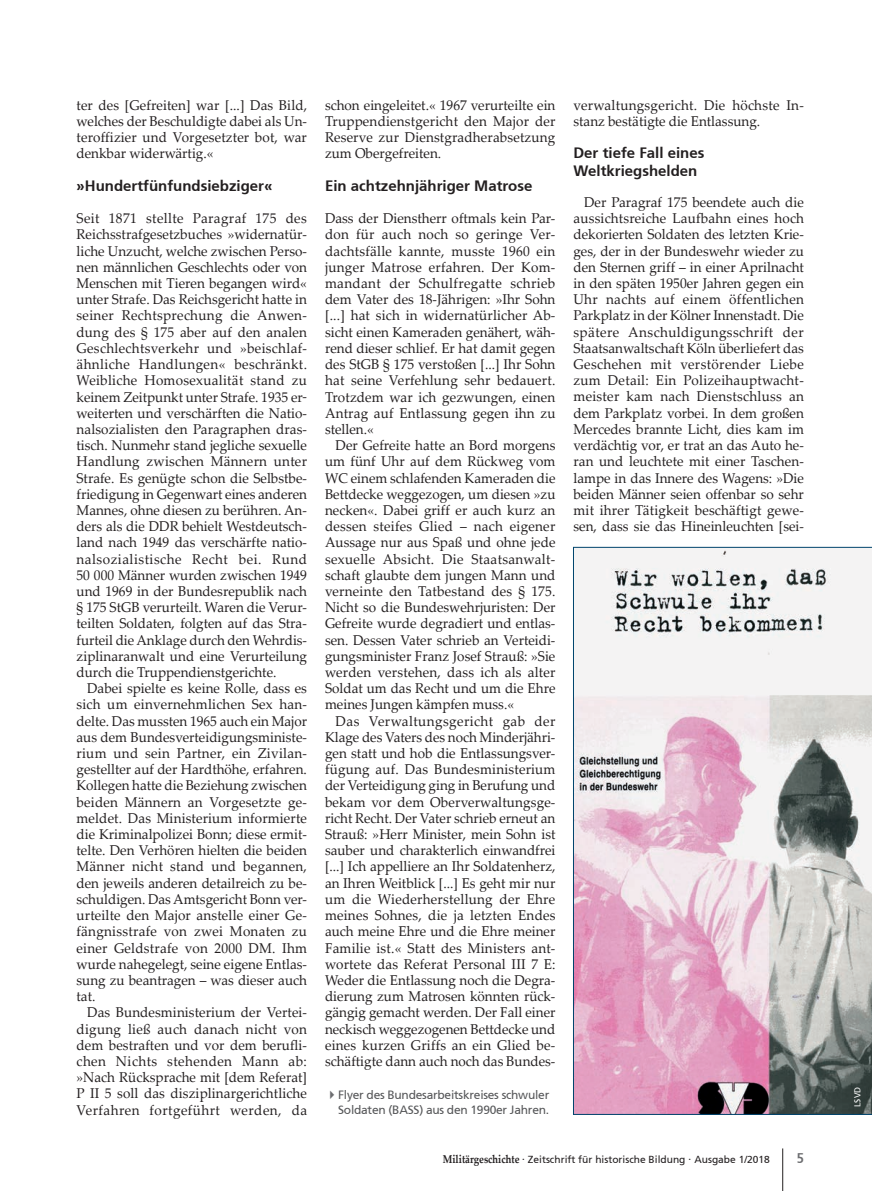
<style>
.page{position:relative;width:872px;height:1191px;background:#fff}
.page>*{position:absolute;margin:0;border:0;box-sizing:border-box;transform-origin:0 0}
.t1{font:700 15px/18px "Frutiger";color:#231f20}
.t2{font:14.1px/16.2px "Palatino Linotype";color:#231f20;text-align:justify;scale:.95 1}
.t3{font:700 14.1px "Frutiger";color:#6c6d70;scale:.91 1}
.t4{font:12px/15px "Frutiger";letter-spacing:-.02em;color:#57585a;text-align:right}
.t5{font:10.2px "Frutiger";color:#231f20}
.t6{font:8.7px "Frutiger";color:#fff;scale:.95 1}
.s1{color:#6c6d70}
.s2{font-family:"Palatino Linotype";font-weight:700;font-size:11.4px}
.s3{font-size:12px}
</style>
<div class="page">
<svg style="left:573px;top:547px;width:299px;height:567px"></svg>
<hr style="left:782px;top:1148px;width:1px;height:43px;background:#231f20">
<p class="t2" style="left:77px;top:96px;width:244px">ter des [Gefreiten] war [...] Das Bild, welches der Beschuldigte dabei als Un&shy;teroffizier und Vorgesetzter bot, war denkbar widerwärtig.«</p>
<p class="t1" style="left:77px;top:177px;width:197px">»Hundertfünfundsiebziger«</p>
<p class="t2" style="left:77px;top:210px;width:244px">Seit 1871 stellte Paragraf 175 des Reichsstrafgesetzbuches »widernatür&shy;liche Unzucht, welche zwischen Perso&shy;nen männlichen Geschlechts oder von Menschen mit Tieren begangen wird« unter Strafe. Das Reichsgericht hatte in seiner Rechtsprechung die Anwen&shy;dung des § 175 aber auf den analen Geschlechtsverkehr und »beischlaf&shy;ähnliche Handlungen« beschränkt.<br>Weibliche Homosexualität stand zu keinem Zeitpunkt unter Strafe. 1935 er&shy;weiterten und verschärften die Natio&shy;nalsozialisten den Paragraphen dras&shy;tisch. Nunmehr stand jegliche sexuelle Handlung zwischen Männern unter Strafe. Es genügte schon die Selbstbe&shy;friedigung in Gegenwart eines anderen Mannes, ohne diesen zu berühren. An&shy;ders als die DDR behielt Westdeutsch&shy;land nach 1949 das verschärfte natio&shy;nalsozialistische Recht bei. Rund 50 000 Männer wurden zwischen 1949 und 1969 in der Bundesrepublik nach § 175 StGB verurteilt. Waren die Verur&shy;teilten Soldaten, folgten auf das Stra&shy;furteil die Anklage durch den Wehrdis&shy;ziplinaranwalt und eine Verurteilung durch die Truppendienstgerichte.</p>
<p class="t2" style="left:77px;top:680px;width:244px;text-indent:11px">Dabei spielte es keine Rolle, dass es sich um einvernehmlichen Sex han&shy;delte. Das mussten 1965 auch ein Major aus dem Bundesverteidigungsministe&shy;rium und sein Partner, ein Zivilan&shy;gestellter auf der Hardthöhe, erfahren.<br>Kollegen hatte die Beziehung zwischen beiden Männern an Vorgesetzte ge&shy;meldet. Das Ministerium informierte die Kriminalpolizei Bonn; diese ermit&shy;telte. Den Verhören hielten die beiden Männer nicht stand und begannen, den jeweils anderen detailreich zu be&shy;schuldigen. Das Amtsgericht Bonn ver&shy;urteilte den Major anstelle einer Ge&shy;fängnisstrafe von zwei Monaten zu einer Geldstrafe von 2000 DM. Ihm wurde nahegelegt, seine eigene Entlas&shy;sung zu beantragen – was dieser auch tat.</p>
<p class="t2" style="left:77px;top:1004px;width:244px;text-indent:11px">Das Bundesministerium der Vertei&shy;digung ließ auch danach nicht von dem bestraften und vor dem berufli&shy;chen Nichts stehenden Mann ab: »Nach Rücksprache mit [dem Referat] P II 5 soll das disziplinargerichtliche Verfahren fortgeführt werden, da</p>
<p class="t2" style="left:573px;top:96px;width:244px">verwaltungsgericht. Die höchste In&shy;stanz bestätigte die Entlassung.</p>
<p class="t1" style="left:573px;top:144px;width:132px">Der tiefe Fall eines<br>Weltkriegshelden</p>
<p class="t2" style="left:573px;top:193px;width:244px;text-indent:11px">Der Paragraf 175 beendete auch die aussichtsreiche Laufbahn eines hoch dekorierten Soldaten des letzten Krie&shy;ges, der in der Bundeswehr wieder zu den Sternen griff – in einer Aprilnacht in den späten 1950er Jahren gegen ein Uhr nachts auf einem öffentlichen Parkplatz in der Kölner Innenstadt. Die spätere Anschuldigungsschrift der Staatsanwaltschaft Köln überliefert das Geschehen mit verstörender Liebe zum Detail: Ein Polizeihauptwacht&shy;meister kam nach Dienstschluss an dem Parkplatz vorbei. In dem großen Mercedes brannte Licht, dies kam im verdächtig vor, er trat an das Auto he&shy;ran und leuchtete mit einer Taschen&shy;lampe in das Innere des Wagens: »Die beiden Männer seien offenbar so sehr mit ihrer Tätigkeit beschäftigt gewe&shy;sen, dass sie das Hineinleuchten [sei-</p>
<p class="t2" style="left:325px;top:96px;width:244px">schon eingeleitet.« 1967 verurteilte ein Truppendienstgericht den Major der Reserve zur Dienstgradherabsetzung zum Obergefreiten.</p>
<p class="t1" style="left:325px;top:177px;width:209px">Ein achtzehnjähriger Matrose</p>
<p class="t2" style="left:325px;top:210px;width:244px">Dass der Dienstherr oftmals kein Par&shy;don für auch noch so geringe Ver&shy;dachtsfälle kannte, musste 1960 ein junger Matrose erfahren. Der Kom&shy;mandant der Schulfregatte schrieb dem Vater des 18-Jährigen: »Ihr Sohn [...] hat sich in widernatürlicher Ab&shy;sicht einen Kameraden genähert, wäh&shy;rend dieser schlief. Er hat damit gegen des StGB § 175 verstoßen [...] Ihr Sohn hat seine Verfehlung sehr bedauert.<br>Trotzdem war ich gezwungen, einen Antrag auf Entlassung gegen ihn zu stellen.«</p>
<p class="t2" style="left:325px;top:437px;width:244px;text-indent:11px">Der Gefreite hatte an Bord morgens um fünf Uhr auf dem Rückweg vom WC einem schlafenden Kameraden die Bettdecke weggezogen, um diesen »zu necken«. Dabei griff er auch kurz an dessen steifes Glied – nach eigener Aussage nur aus Spaß und ohne jede sexuelle Absicht. Die Staatsanwalt&shy;schaft glaubte dem jungen Mann und verneinte den Tatbestand des § 175.<br>Nicht so die Bundeswehrjuristen: Der Gefreite wurde degradiert und entlas&shy;sen. Dessen Vater schrieb an Verteidi&shy;gungsminister Franz Josef Strauß: »Sie werden verstehen, dass ich als alter Soldat um das Recht und um die Ehre meines Jungen kämpfen muss.«</p>
<p class="t2" style="left:325px;top:712px;width:244px;text-indent:11px">Das Verwaltungsgericht gab der Klage des Vaters des noch Minderjähri&shy;gen statt und hob die Entlassungsver&shy;fügung auf. Das Bundesministerium der Verteidigung ging in Berufung und bekam vor dem Oberverwaltungsge&shy;richt Recht. Der Vater schrieb erneut an Strauß: »Herr Minister, mein Sohn ist sauber und charakterlich einwandfrei [...] Ich appelliere an Ihr Soldatenherz, an Ihren Weitblick [...] Es geht mir nur um die Wiederherstellung der Ehre meines Sohnes, die ja letzten Endes auch meine Ehre und die Ehre meiner Familie ist.« Statt des Ministers ant&shy;wortete das Referat Personal III 7 E:<br>Weder die Entlassung noch die Degra&shy;dierung zum Matrosen könnten rück&shy;gängig gemacht werden. Der Fall einer neckisch weggezogenen Bettdecke und eines kurzen Griffs an ein Glied be&shy;schäftigte dann auch noch das Bundes-</p>
<p class="t4" style="left:325px;top:1087px;width:225px"><span class="s1">✔</span>Flyer des Bundesarbeitskreises schwuler<br>Soldaten (BASS) aus den 1990er Jahren.</p>
<p class="t6" style="left:852px;top:1106px;width:22px;rotate:-90deg">LSVD</p>
<p class="t5" style="left:443px;top:1153px;width:329px"><span class="s2">Militärgeschichte</span> <span class="s3">·</span> Zeitschrift für historische Bildung <span class="s3">·</span> Ausgabe 1/2018</p>
<p class="t3" style="left:796px;top:1150px;width:9px">5</p>
</div>
